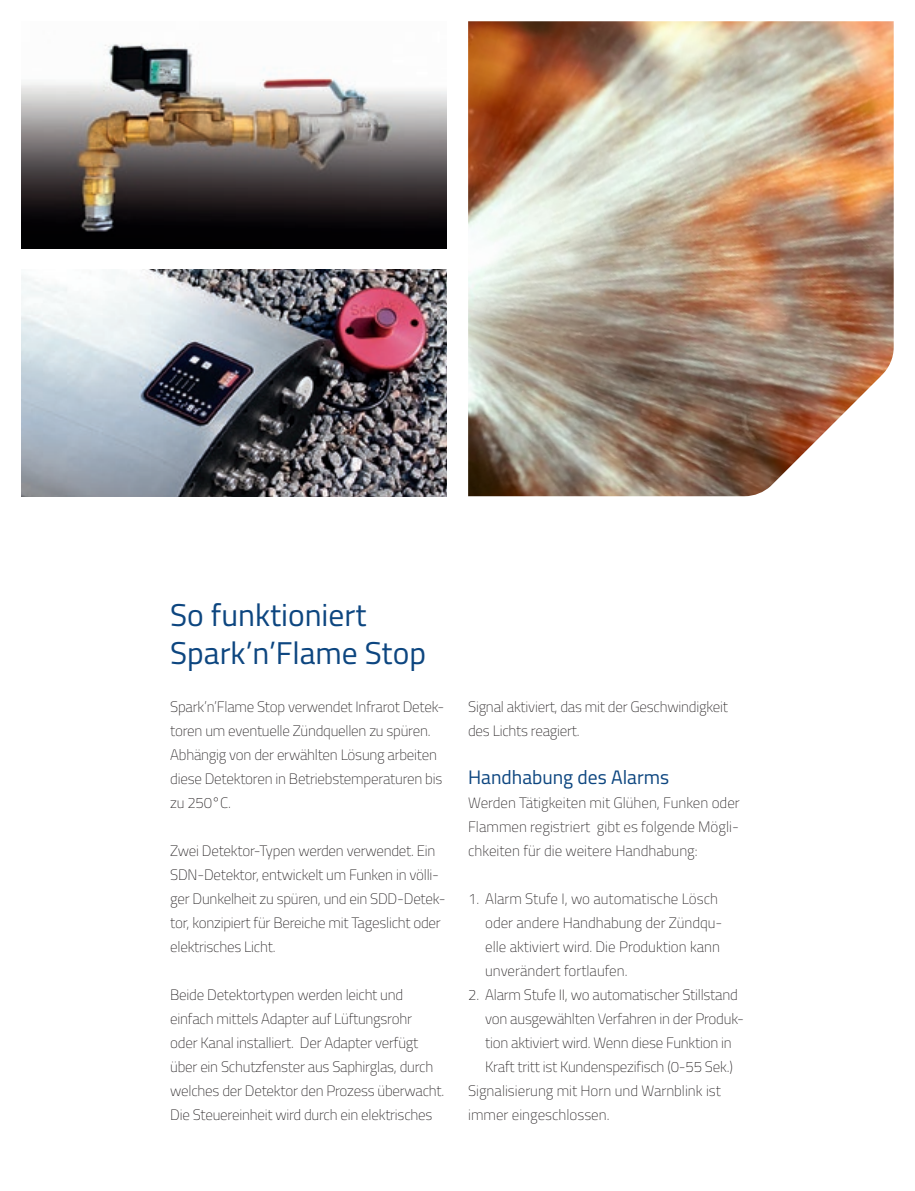
<style>
.page{position:relative;width:915px;height:1191px;background:#fff}
.page>*{position:absolute;margin:0;border:0;box-sizing:border-box;transform-origin:0 0}
.t1{font:31.5px/37.8px "Titillium";color:#0d4680}
.t2{font:19.5px "Titillium";color:#0d4680}
.t3{font:100 15px/24px "Titillium";letter-spacing:-.015em;color:#231f20}
</style>
<div class="page">
<img style="left:468px;top:21px;width:425px;height:475px">
<img style="left:21px;top:44px;width:425px;height:204px">
<img style="left:21px;top:269px;width:425px;height:227px">
<h1 class="t1" style="left:170px;top:595px;width:257px">So funktioniert<br>Spark’n’Flame Stop</h1>
<p class="t3" style="left:170px;top:693px;width:276px">Spark’n’Flame Stop verwendet Infrarot Detek&shy;toren um eventuelle Zündquellen zu spüren.<br>Abhängig von der erwählten Lösung arbeiten diese Detektoren in Betriebstemperaturen bis zu 250°C.</p>
<p class="t3" style="left:170px;top:837px;width:277px">Zwei Detektor-Typen werden verwendet. Ein SDN-Detektor, entwickelt um Funken in völli&shy;ger Dunkelheit zu spüren, und ein SDD-Detek&shy;tor, konzipiert für Bereiche mit Tageslicht oder elektrisches Licht.</p>
<p class="t3" style="left:170px;top:981px;width:275px">Beide Detektortypen werden leicht und einfach mittels Adapter auf Lüftungsrohr<br>oder Kanal installiert. Der Adapter verfügt über ein Schutzfenster aus Saphirglas, durch welches der Detektor den Prozess überwacht.<br>Die Steuereinheit wird durch ein elektrisches</p>
<p class="t3" style="left:468px;top:693px;width:261px">Signal aktiviert, das mit der Geschwindigkeit des Lichts reagiert.</p>
<h2 class="t2" style="left:468px;top:762px;width:202px">Handhabung des Alarms</h2>
<p class="t3" style="left:468px;top:789px;width:273px;text-align:justify">Werden Tätigkeiten mit Glühen, Funken oder Flammen registriert gibt es folgende Mögli&shy;chkeiten für die weitere Handhabung:</p>
<p class="t3" style="left:485px;top:885px;width:239px;text-indent:-17px">1. Alarm Stufe I, wo automatische Lösch oder andere Handhabung der Zündqu&shy;elle aktiviert wird. Die Produktion kann unverändert fortlaufen.</p>
<p class="t3" style="left:468px;top:981px;width:271px">2. Alarm Stufe II, wo automatischer Stillstand</p>
<p class="t3" style="left:485px;top:1005px;width:260px">von ausgewählten Verfahren in der Produk-</p>
<p class="t3" style="left:485px;top:1029px;width:248px">tion aktiviert wird. Wenn diese Funktion in</p>
<p class="t3" style="left:485px;top:1053px;width:249px">Kraft tritt ist Kundenspezifisch (0-55 Sek.)</p>
<p class="t3" style="left:468px;top:1077px;width:254px">Signalisierung mit Horn und Warnblink ist</p>
<p class="t3" style="left:468px;top:1101px;width:143px">immer eingeschlossen.</p>
</div>
